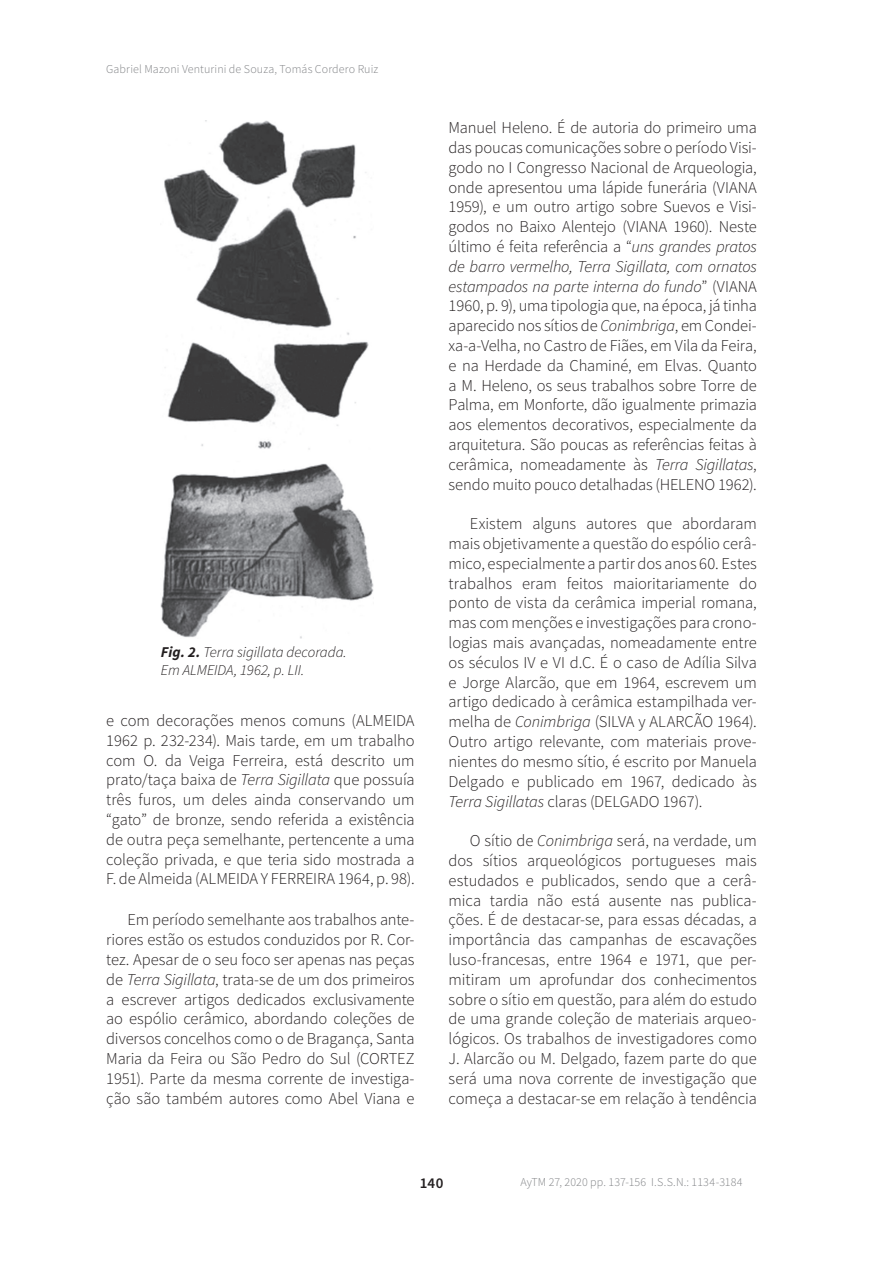
<style>
.page{position:relative;width:893px;height:1263px;background:#fff}
.page>*{position:absolute;margin:0;border:0;box-sizing:border-box;transform-origin:0 0}
.t1{font:300 16.5px/19.8px "Source Sans Pro";letter-spacing:-.005em;color:#231f20;text-align:justify}
.t2{font:italic 300 15px/18px "Source Sans Pro";letter-spacing:-.005em;color:#231f20}
.t3{font:600 15px "Source Sans Pro";color:#231f20}
.t4{font:300 12px "Source Sans Pro";letter-spacing:.01em;color:#808285}
.s1{font-weight:700}
.s2{font-style:italic}
</style>
<div class="page">
<img style="left:161px;top:121px;width:213px;height:517px">
<p class="t4" style="left:106px;top:61px;width:274px">Gabriel Mazoni Venturini de Souza, Tomás Cordero Ruiz</p>
<p class="t2" style="left:161px;top:643px;width:187px"><span class="s1">Fig. 2.</span> Terra sigillata decorada.<br>Em ALMEIDA, 1962, p. LII.</p>
<p class="t1" style="left:106px;top:711px;width:310px">e com decorações menos comuns (ALMEIDA 1962 p. 232-234). Mais tarde, em um trabalho com O. da Veiga Ferreira, está descrito um prato/taça baixa de <span class="s2">Terra Sigillata</span> que possuía três furos, um deles ainda conservando um “gato” de bronze, sendo referida a existência de outra peça semelhante, pertencente a uma coleção privada, e que teria sido mostrada a F. de Almeida (ALMEIDA Y FERREIRA 1964, p. 98).</p>
<p class="t1" style="left:106px;top:910px;width:310px;text-indent:21px">Em período semelhante aos trabalhos ante&shy;riores estão os estudos conduzidos por R. Cor&shy;tez. Apesar de o seu foco ser apenas nas peças de <span class="s2">Terra Sigillata</span>, trata-se de um dos primeiros a escrever artigos dedicados exclusivamente ao espólio cerâmico, abordando coleções de diversos concelhos como o de Bragança, Santa Maria da Feira ou São Pedro do Sul (CORTEZ 1951). Parte da mesma corrente de investiga&shy;ção são também autores como Abel Viana e</p>
<p class="t1" style="left:449px;top:118px;width:310px">Manuel Heleno. É de autoria do primeiro uma das poucas comunicações sobre o período Visi&shy;godo no I Congresso Nacional de Arqueologia, onde apresentou uma lápide funerária (VIANA 1959), e um outro artigo sobre Suevos e Visi&shy;godos no Baixo Alentejo (VIANA 1960). Neste último é feita referência a “<span class="s2">uns grandes pratos de barro vermelho, Terra Sigillata, com ornatos estampados na parte interna do fundo</span>” (VIANA 1960, p. 9), uma tipologia que, na época, já tinha aparecido nos sítios de <span class="s2">Conimbriga</span>, em Condei&shy;xa-a-Velha, no Castro de Fiães, em Vila da Feira, e na Herdade da Chaminé, em Elvas. Quanto a M. Heleno, os seus trabalhos sobre Torre de Palma, em Monforte, dão igualmente primazia aos elementos decorativos, especialmente da arquitetura. São poucas as referências feitas à cerâmica, nomeadamente às <span class="s2">Terra Sigillatas</span>, sendo muito pouco detalhadas (HELENO 1962).</p>
<p class="t1" style="left:449px;top:514px;width:310px;text-indent:21px">Existem alguns autores que abordaram mais objetivamente a questão do espólio cerâ&shy;mico, especialmente a partir dos anos 60. Estes trabalhos eram feitos maioritariamente do ponto de vista da cerâmica imperial romana, mas com menções e investigações para crono&shy;logias mais avançadas, nomeadamente entre os séculos IV e VI d.C. É o caso de Adília Silva e Jorge Alarcão, que em 1964, escrevem um artigo dedicado à cerâmica estampilhada ver&shy;melha de <span class="s2">Conimbriga</span> (SILVA y ALARCÃO 1964).<br>Outro artigo relevante, com materiais prove&shy;nientes do mesmo sítio, é escrito por Manuela Delgado e publicado em 1967, dedicado às <span class="s2">Terra Sigillatas</span> claras (DELGADO 1967).</p>
<p class="t1" style="left:449px;top:831px;width:310px;text-indent:21px">O sítio de <span class="s2">Conimbriga</span> será, na verdade, um dos sítios arqueológicos portugueses mais estudados e publicados, sendo que a cerâ&shy;mica tardia não está ausente nas publica&shy;ções. É de destacar-se, para essas décadas, a importância das campanhas de escavações luso-francesas, entre 1964 e 1971, que per&shy;mitiram um aprofundar dos conhecimentos sobre o sítio em questão, para além do estudo de uma grande coleção de materiais arqueo&shy;lógicos. Os trabalhos de investigadores como J. Alarcão ou M. Delgado, fazem parte do que será uma nova corrente de investigação que começa a destacar-se em relação à tendência</p>
<p class="t3" style="left:420px;top:1173px;width:25px">140</p>
<p class="t4" style="left:520px;top:1174px;width:224px">AyTM 27, 2020 pp. 137-156 I.S.S.N.: 1134-3184</p>
</div>
